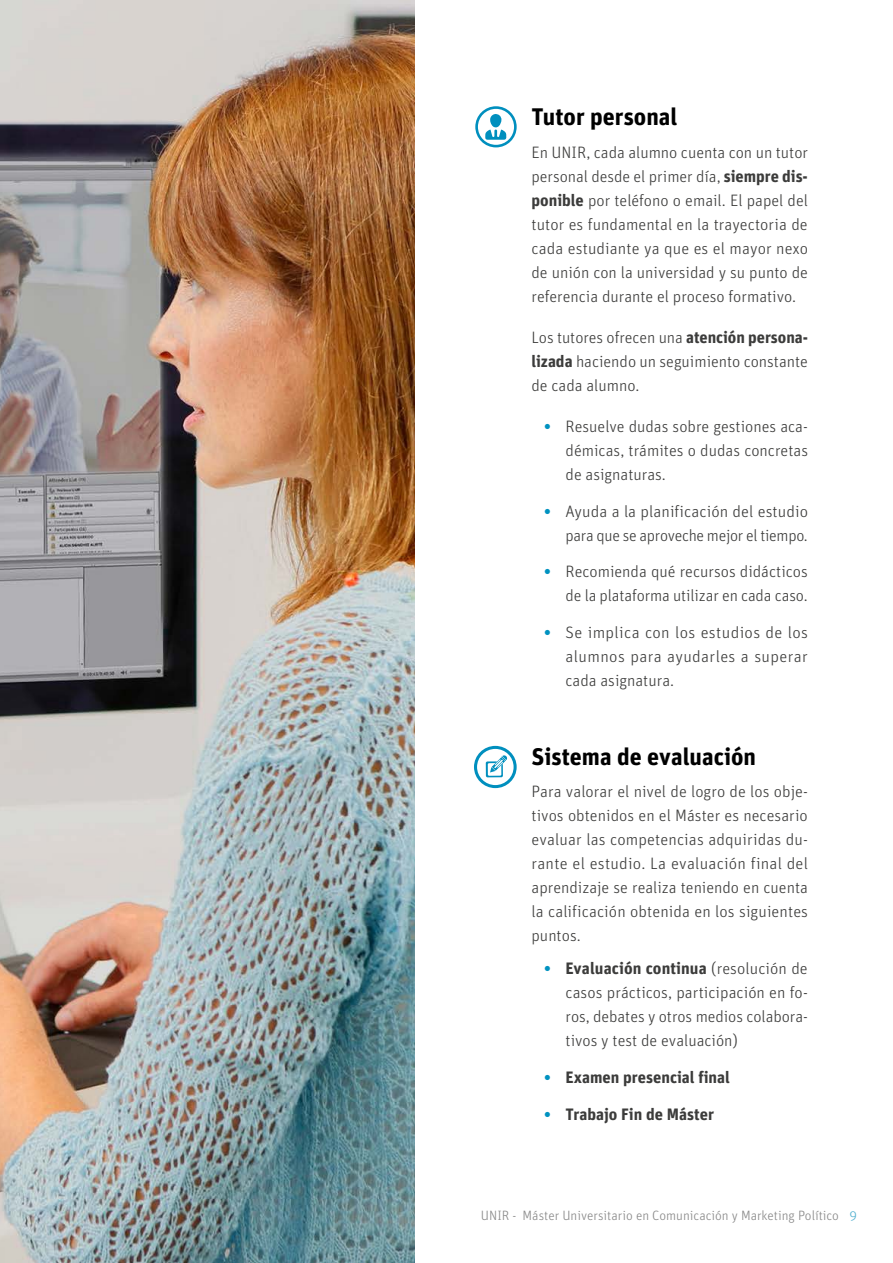
<style>
.page{position:relative;width:893px;height:1263px;background:#fff}
.page>*{position:absolute;margin:0;border:0;box-sizing:border-box;transform-origin:0 0}
.t1{font:700 24px "Unit OT";color:#000}
.t2{font:300 16.5px/24px "Unit OT";color:#3c3c3b;text-align:justify}
.t3{font:700 16.5px "Unit OT";color:#3c3c3b}
.t4{font:300 13.5px "Unit OT";color:#878787}
.s1{font-weight:700}
.s2{font-weight:700;color:#0092c0}
.s3{color:#0092c0}
.s4{color:#4eaece}
</style>
<div class="page">
<svg style="left:474px;top:746px;width:43px;height:42px"></svg>
<svg style="left:475px;top:106px;width:42px;height:41px"></svg>
<img style="left:0;top:0;width:415px;height:1263px">
<h1 class="t1" style="left:531px;top:101px;width:147px">Tutor personal</h1>
<p class="t2" style="left:531px;top:140px;width:278px">En UNIR, cada alumno cuenta con un tutor personal desde el primer día, <span class="s1">siempre dis&shy;ponible</span> por teléfono o email. El papel del tutor es fundamental en la trayectoria de cada estudiante ya que es el mayor nexo de unión con la universidad y su punto de referencia durante el proceso formativo.</p>
<p class="t2" style="left:531px;top:325px;width:278px">Los tutores ofrecen una <span class="s1">atención persona&shy;lizada</span> haciendo un seguimiento constante de cada alumno.</p>
<p class="t2" style="left:566px;top:414px;width:244px;text-indent:-21px"><span class="s2">•</span> Resuelve dudas sobre gestiones aca&shy;démicas, trámites o dudas concretas de asignaturas.</p>
<p class="t2" style="left:544px;top:499px;width:265px;text-align:right"><span class="s2">•</span> Ayuda a la planificación del estudio para que se aproveche mejor el tiempo.</p>
<p class="t2" style="left:544px;top:560px;width:265px;text-align:right"><span class="s2">•</span> Recomienda qué recursos didácticos de la plataforma utilizar en cada caso.</p>
<p class="t2" style="left:566px;top:620px;width:244px;text-indent:-21px"><span class="s2">•</span> Se implica con los estudios de los alumnos para ayudarles a superar cada asignatura.</p>
<h1 class="t1" style="left:531px;top:741px;width:226px">Sistema de evaluación</h1>
<p class="t2" style="left:531px;top:780px;width:278px">Para valorar el nivel de logro de los obje&shy;tivos obtenidos en el Máster es necesario evaluar las competencias adquiridas du&shy;rante el estudio. La evaluación final del aprendizaje se realiza teniendo en cuenta la calificación obtenida en los siguientes puntos.</p>
<p class="t2" style="left:566px;top:956px;width:244px;text-indent:-21px"><span class="s2">•</span> <span class="s1">Evaluación continua</span> (resolución de casos prácticos, participación en fo&shy;ros, debates y otros medios colabora&shy;tivos y test de evaluación)</p>
<p class="t3" style="left:544px;top:1066px;width:187px"><span class="s3">•</span> Examen presencial final</p>
<p class="t3" style="left:544px;top:1103px;width:171px"><span class="s3">•</span> Trabajo Fin de Máster</p>
<p class="t4" style="left:481px;top:1207px;width:377px">UNIR - Máster Universitario en Comunicación y Marketing Político <span class="s4">9</span></p>
</div>
